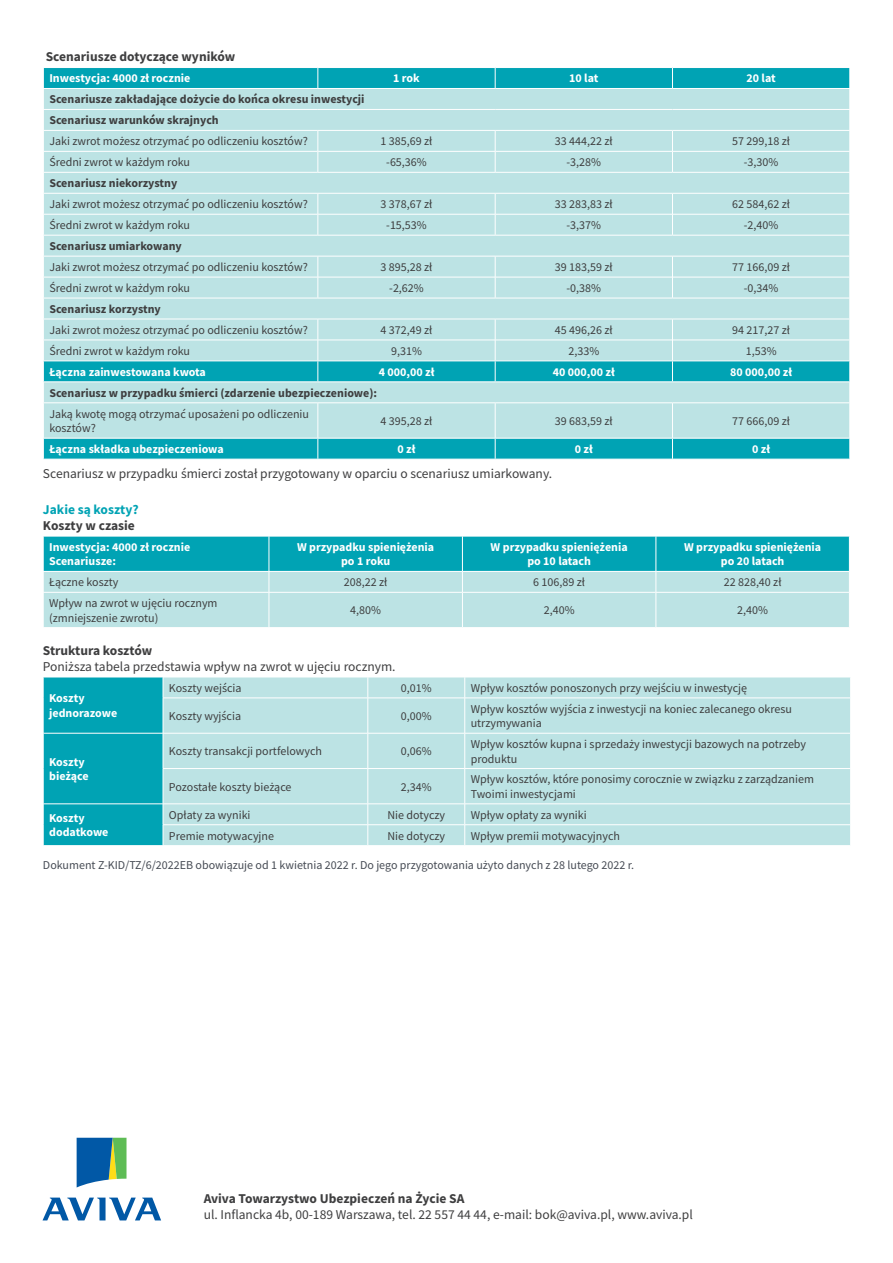
<style>
.page{position:relative;width:893px;height:1263px;background:#fff}
.page>*{position:absolute;margin:0;border:0;box-sizing:border-box;transform-origin:0 0}
.t1{font:13.5px "Source Sans Pro";color:#3e3e3f}
.t2{font:700 13.5px "Source Sans Pro";color:#3e3e3f}
.t3{font:700 13.5px "Source Sans Pro";color:#00a3b4}
.t4{font:12px/14.4px "Source Sans Pro";color:#3e3e3f}
.t5{font:700 12px/14.4px "Source Sans Pro";color:#fff}
.t6{font:700 12px "Source Sans Pro";color:#3e3e3f}
.t7{font:12px "Source Sans Pro";color:#464b54}
</style>
<div class="page">
<div style="left:44px;top:439px;width:805px;height:20px;background:#00a3b4"></div>
<div style="left:44px;top:403px;width:805px;height:35px;background:#bce3e4"></div>
<svg style="left:318px;top:439px;width:1px;height:20px"></svg>
<svg style="left:495px;top:439px;width:1px;height:20px"></svg>
<svg style="left:672px;top:439px;width:1px;height:20px"></svg>
<svg style="left:43px;top:438px;width:1px;height:21px"></svg>
<svg style="left:849px;top:438px;width:1px;height:21px"></svg>
<hr style="left:318px;top:403px;width:1px;height:35px;background:#fff">
<svg style="left:43px;top:68px;width:807px;height:334px;background:#a8dcdf"></svg>
<hr style="left:495px;top:403px;width:1px;height:35px;background:#fff">
<hr style="left:672px;top:403px;width:1px;height:35px;background:#fff">
<div style="left:44px;top:593px;width:805px;height:34px;background:#bce3e4"></div>
<hr style="left:656px;top:592px;width:1px;height:35px;background:#fff">
<hr style="left:269px;top:592px;width:1px;height:35px;background:#fff">
<svg style="left:43px;top:536px;width:807px;height:56px;background:#4cbdc7"></svg>
<hr style="left:462px;top:592px;width:1px;height:35px;background:#fff">
<div style="left:43px;top:677px;width:120px;height:56px;background:#00a3b4"></div>
<div style="left:164px;top:699px;width:686px;height:146px;background:#bce3e4"></div>
<hr style="left:368px;top:698px;width:1px;height:35px;background:#fff">
<hr style="left:464px;top:698px;width:1px;height:35px;background:#fff">
<hr style="left:368px;top:733px;width:1px;height:35px;background:#fff">
<hr style="left:464px;top:733px;width:1px;height:35px;background:#fff">
<hr style="left:368px;top:769px;width:1px;height:35px;background:#fff">
<hr style="left:464px;top:769px;width:1px;height:35px;background:#fff">
<svg style="left:368px;top:804px;width:1px;height:41px"></svg>
<svg style="left:464px;top:804px;width:1px;height:41px"></svg>
<hr style="left:43px;top:677px;width:120px;height:1px;background:#fff">
<svg style="left:43px;top:677px;width:1px;height:21px"></svg>
<hr style="left:43px;top:698px;width:1px;height:35px;background:#fff">
<svg style="left:163px;top:677px;width:687px;height:21px;background:#bfe4e5"></svg>
<hr style="left:163px;top:768px;width:205px;height:1px;background:#fff">
<hr style="left:368px;top:768px;width:97px;height:1px;background:#fff">
<hr style="left:465px;top:768px;width:386px;height:1px;background:#fff">
<hr style="left:163px;top:733px;width:205px;height:1px;background:#fff">
<hr style="left:368px;top:733px;width:97px;height:1px;background:#fff">
<hr style="left:465px;top:733px;width:386px;height:1px;background:#fff">
<hr style="left:163px;top:803px;width:205px;height:1px;background:#fff">
<div style="left:43px;top:733px;width:121px;height:113px;background:#00a3b4"></div>
<hr style="left:368px;top:803px;width:97px;height:1px;background:#fff">
<hr style="left:465px;top:803px;width:386px;height:1px;background:#fff">
<hr style="left:163px;top:824px;width:205px;height:1px;background:#fff">
<hr style="left:368px;top:824px;width:97px;height:1px;background:#fff">
<hr style="left:465px;top:824px;width:386px;height:1px;background:#fff">
<svg style="left:77px;top:1138px;width:50px;height:49px;background:#438998"></svg>
<svg style="left:43px;top:1197px;width:118px;height:23px"></svg>
<p class="t2" style="left:46px;top:48px;width:191px">Scenariusze dotyczące wyników</p>
<p class="t5" style="left:49px;top:71px;width:143px">Inwestycja: 4000 zł rocznie</p>
<p class="t5" style="left:393px;top:71px;width:28px">1 rok</p>
<p class="t5" style="left:569px;top:71px;width:31px">10 lat</p>
<p class="t5" style="left:746px;top:71px;width:31px">20 lat</p>
<p class="t6" style="left:49px;top:91px;width:317px">Scenariusze zakładające dożycie do końca okresu inwestycji</p>
<p class="t6" style="left:49px;top:112px;width:171px">Scenariusz warunków skrajnych</p>
<p class="t4" style="left:49px;top:134px;width:260px">Jaki zwrot możesz otrzymać po odliczeniu kosztów?</p>
<p class="t4" style="left:381px;top:134px;width:53px">1 385,69 zł</p>
<p class="t4" style="left:555px;top:134px;width:59px">33 444,22 zł</p>
<p class="t4" style="left:732px;top:134px;width:59px">57 299,18 zł</p>
<p class="t4" style="left:49px;top:155px;width:142px">Średni zwrot w każdym roku</p>
<p class="t4" style="left:386px;top:155px;width:42px">-65,36%</p>
<p class="t4" style="left:567px;top:155px;width:36px">-3,28%</p>
<p class="t4" style="left:744px;top:155px;width:36px">-3,30%</p>
<p class="t6" style="left:49px;top:175px;width:129px">Scenariusz niekorzystny</p>
<p class="t4" style="left:49px;top:197px;width:260px">Jaki zwrot możesz otrzymać po odliczeniu kosztów?</p>
<p class="t4" style="left:381px;top:197px;width:53px">3 378,67 zł</p>
<p class="t4" style="left:555px;top:197px;width:59px">33 283,83 zł</p>
<p class="t4" style="left:732px;top:197px;width:59px">62 584,62 zł</p>
<p class="t4" style="left:49px;top:218px;width:142px">Średni zwrot w każdym roku</p>
<p class="t4" style="left:386px;top:218px;width:42px">-15,53%</p>
<p class="t4" style="left:567px;top:218px;width:36px">-3,37%</p>
<p class="t4" style="left:744px;top:218px;width:36px">-2,40%</p>
<p class="t6" style="left:49px;top:238px;width:134px">Scenariusz umiarkowany</p>
<p class="t4" style="left:49px;top:260px;width:260px">Jaki zwrot możesz otrzymać po odliczeniu kosztów?</p>
<p class="t4" style="left:381px;top:260px;width:53px">3 895,28 zł</p>
<p class="t4" style="left:555px;top:260px;width:59px">39 183,59 zł</p>
<p class="t4" style="left:732px;top:260px;width:59px">77 166,09 zł</p>
<p class="t4" style="left:49px;top:281px;width:142px">Średni zwrot w każdym roku</p>
<p class="t4" style="left:389px;top:281px;width:36px">-2,62%</p>
<p class="t4" style="left:567px;top:281px;width:36px">-0,38%</p>
<p class="t4" style="left:744px;top:281px;width:36px">-0,34%</p>
<p class="t6" style="left:49px;top:301px;width:113px">Scenariusz korzystny</p>
<p class="t4" style="left:49px;top:323px;width:260px">Jaki zwrot możesz otrzymać po odliczeniu kosztów?</p>
<p class="t4" style="left:381px;top:323px;width:53px">4 372,49 zł</p>
<p class="t4" style="left:555px;top:323px;width:59px">45 496,26 zł</p>
<p class="t4" style="left:732px;top:323px;width:59px">94 217,27 zł</p>
<p class="t4" style="left:49px;top:344px;width:142px">Średni zwrot w każdym roku</p>
<p class="t4" style="left:391px;top:344px;width:32px">9,31%</p>
<p class="t4" style="left:568px;top:344px;width:32px">2,33%</p>
<p class="t4" style="left:746px;top:344px;width:32px">1,53%</p>
<p class="t5" style="left:49px;top:364px;width:158px">Łączna zainwestowana kwota</p>
<p class="t5" style="left:379px;top:364px;width:57px">4 000,00 zł</p>
<p class="t5" style="left:553px;top:364px;width:63px">40 000,00 zł</p>
<p class="t5" style="left:730px;top:364px;width:63px">80 000,00 zł</p>
<p class="t6" style="left:49px;top:385px;width:329px">Scenariusz w przypadku śmierci (zdarzenie ubezpieczeniowe):</p>
<p class="t4" style="left:49px;top:406px;width:261px">Jaką kwotę mogą otrzymać uposażeni po odliczeniu kosztów?</p>
<p class="t4" style="left:381px;top:414px;width:53px">4 395,28 zł</p>
<p class="t4" style="left:555px;top:414px;width:59px">39 683,59 zł</p>
<p class="t4" style="left:732px;top:414px;width:59px">77 666,09 zł</p>
<p class="t5" style="left:49px;top:442px;width:176px">Łączna składka ubezpieczeniowa</p>
<p class="t5" style="left:398px;top:442px;width:19px">0 zł</p>
<p class="t5" style="left:575px;top:442px;width:19px">0 zł</p>
<p class="t5" style="left:752px;top:442px;width:19px">0 zł</p>
<p class="t1" style="left:43px;top:465px;width:511px">Scenariusz w przypadku śmierci został przygotowany w oparciu o scenariusz umiarkowany.</p>
<p class="t3" style="left:43px;top:500px;width:97px">Jakie są koszty?</p>
<p class="t2" style="left:43px;top:516px;width:93px">Koszty w czasie</p>
<p class="t5" style="left:49px;top:540px;width:143px">Inwestycja: 4000 zł rocznie</p>
<p class="t5" style="left:49px;top:554px;width:68px">Scenariusze:</p>
<p class="t5" style="left:297px;top:540px;width:139px">W przypadku spieniężenia</p>
<p class="t5" style="left:341px;top:554px;width:51px">po 1 roku</p>
<p class="t5" style="left:491px;top:540px;width:139px">W przypadku spieniężenia</p>
<p class="t5" style="left:527px;top:554px;width:65px">po 10 latach</p>
<p class="t5" style="left:684px;top:540px;width:139px">W przypadku spieniężenia</p>
<p class="t5" style="left:721px;top:554px;width:65px">po 20 latach</p>
<p class="t4" style="left:49px;top:575px;width:71px">Łączne koszty</p>
<p class="t4" style="left:344px;top:575px;width:45px">208,22 zł</p>
<p class="t4" style="left:533px;top:575px;width:53px">6 106,89 zł</p>
<p class="t4" style="left:724px;top:575px;width:59px">22 828,40 zł</p>
<p class="t4" style="left:49px;top:596px;width:170px">Wpływ na zwrot w ujęciu rocznym (zmniejszenie zwrotu)</p>
<p class="t4" style="left:350px;top:603px;width:32px">4,80%</p>
<p class="t4" style="left:544px;top:603px;width:32px">2,40%</p>
<p class="t4" style="left:737px;top:603px;width:32px">2,40%</p>
<p class="t2" style="left:43px;top:641px;width:111px">Struktura kosztów</p>
<p class="t1" style="left:43px;top:658px;width:354px">Poniższa tabela przedstawia wpływ na zwrot w ujęciu rocznym.</p>
<p class="t5" style="left:49px;top:691px;width:70px">Koszty jednorazowe</p>
<p class="t4" style="left:169px;top:681px;width:74px">Koszty wejścia</p>
<p class="t4" style="left:401px;top:681px;width:32px">0,01%</p>
<p class="t4" style="left:471px;top:681px;width:278px">Wpływ kosztów ponoszonych przy wejściu w inwestycję</p>
<p class="t4" style="left:169px;top:709px;width:74px">Koszty wyjścia</p>
<p class="t4" style="left:401px;top:709px;width:32px">0,00%</p>
<p class="t4" style="left:471px;top:702px;width:323px">Wpływ kosztów wyjścia z inwestycji na koniec zalecanego okresu utrzymywania</p>
<p class="t5" style="left:49px;top:754px;width:41px">Koszty bieżące</p>
<p class="t4" style="left:169px;top:744px;width:155px">Koszty transakcji portfelowych</p>
<p class="t4" style="left:401px;top:744px;width:32px">0,06%</p>
<p class="t4" style="left:471px;top:737px;width:337px">Wpływ kosztów kupna i sprzedaży inwestycji bazowych na potrzeby produktu</p>
<p class="t4" style="left:169px;top:779px;width:124px">Pozostałe koszty bieżące</p>
<p class="t4" style="left:401px;top:779px;width:32px">2,34%</p>
<p class="t4" style="left:471px;top:772px;width:345px">Wpływ kosztów, które ponosimy corocznie w związku z zarządzaniem<br>Twoimi inwestycjami</p>
<p class="t5" style="left:49px;top:811px;width:61px">Koszty dodatkowe</p>
<p class="t4" style="left:169px;top:807px;width:83px">Opłaty za wyniki</p>
<p class="t4" style="left:387px;top:807px;width:59px">Nie dotyczy</p>
<p class="t4" style="left:471px;top:807px;width:118px">Wpływ opłaty za wyniki</p>
<p class="t4" style="left:169px;top:828px;width:106px">Premie motywacyjne</p>
<p class="t4" style="left:387px;top:828px;width:59px">Nie dotyczy</p>
<p class="t4" style="left:471px;top:828px;width:151px">Wpływ premii motywacyjnych</p>
<p class="t7" style="left:43px;top:857px;width:593px">Dokument Z-KID/TZ/6/2022EB obowiązuje od 1 kwietnia 2022 r. Do jego przygotowania użyto danych z 28 lutego 2022 r.</p>
<p class="t2" style="left:204px;top:1189px;width:262px">Aviva Towarzystwo Ubezpieczeń na Życie SA</p>
<p class="t1" style="left:204px;top:1206px;width:491px">ul. Inflancka 4b, 00-189 Warszawa, tel. 22 557 44 44, e-mail: bok@aviva.pl, www.aviva.pl</p>
</div>
